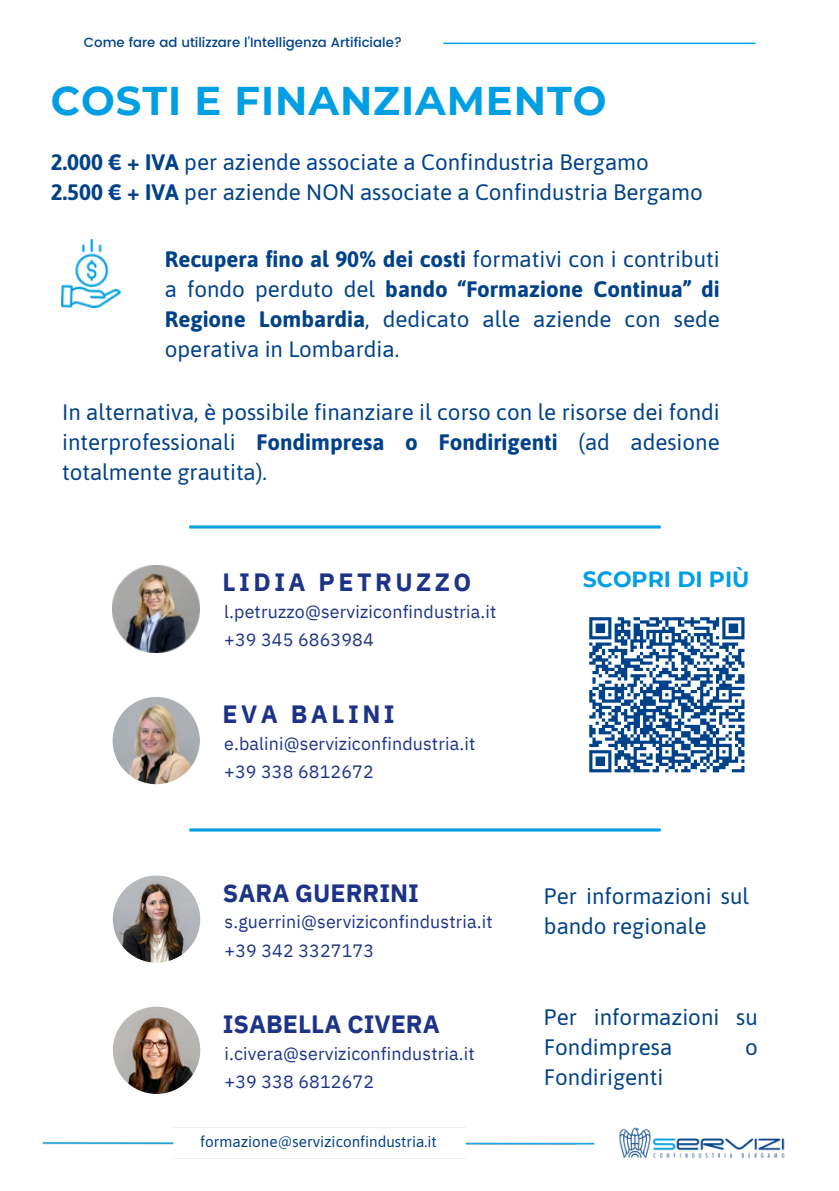
<style>
.page{position:relative;width:839px;height:1191px;background:#fff}
.page>*{position:absolute;margin:0;border:0;box-sizing:border-box;transform-origin:0 0}
.t1{font:700 40px "Montserrat";letter-spacing:.025em;color:#009fe3}
.t2{font:700 25px "IBM Plex Sans";color:#1d3387}
.t3{font:700 25px "IBM Plex Sans";letter-spacing:.14em;color:#1d3387}
.t4{font:22.4px/30px "Asap";color:#004289}
.t5{font:700 22px "Montserrat";color:#009fe3}
.t6{font:17.8px "IBM Plex Sans";letter-spacing:.01em;color:#1d3387}
.t7{font:15.2px "Asap";color:#004289}
.t8{font:500 13.2px "Poppins";color:#004289}
.s1{font-weight:700}
</style>
<div class="page">
<img style="left:189px;top:526px;width:471px;height:3px">
<img style="left:189px;top:829px;width:471px;height:3px">
<img style="left:42px;top:1127px;width:553px;height:32px">
<img style="left:619px;top:1127px;width:166px;height:32px">
<img style="left:113px;top:697px;width:87px;height:87px;border-radius:44px">
<img style="left:113px;top:565px;width:87px;height:87px">
<img style="left:61px;top:240px;width:61px;height:67px">
<img style="left:113px;top:875px;width:87px;height:88px;border-radius:44px">
<img style="left:113px;top:1007px;width:87px;height:87px;border-radius:44px">
<svg style="left:589px;top:617px;width:156px;height:156px"></svg>
<hr style="left:444px;top:43px;width:310px;height:1px;background:#009fe3">
<h4 class="t8" style="left:84px;top:35px;width:320px">Come fare ad utilizzare l’Intelligenza Artificiale?</h4>
<p class="t1" style="left:51px;top:77px;width:557px">COSTI E FINANZIAMENTO</p>
<h5 class="t4" style="left:51px;top:147px;width:653px"><span class="s1">2.000 € + IVA</span> per aziende associate a Confindustria Bergamo<br><span class="s1">2.500 € + IVA</span> per aziende NON associate a Confindustria Bergamo</h5>
<h5 class="t4" style="left:165px;top:244px;width:556px;text-align:justify"><span class="s1">Recupera fino al 90% dei costi</span> formativi con i contributi a fondo perduto del <span class="s1">bando “Formazione Continua” di Regione Lombardia</span>, dedicato alle aziende con sede operativa in Lombardia.</h5>
<p class="t4" style="left:62px;top:397px;width:659px;text-align:justify">In alternativa, è possibile finanziare il corso con le risorse dei fondi interprofessionali <span class="s1">Fondimpresa o Fondirigenti</span> (ad adesione totalmente grautita).</p>
<p class="t3" style="left:222px;top:566px;width:250px">LIDIA PETRUZZO</p>
<h4 class="t6" style="left:224px;top:600px;width:274px">l.petruzzo@serviziconfindustria.it</h4>
<p class="t6" style="left:224px;top:628px;width:151px">+39 345 6863984</p>
<h4 class="t3" style="left:222px;top:697px;width:174px">EVA BALINI</h4>
<h4 class="t6" style="left:224px;top:732px;width:252px">e.balini@serviziconfindustria.it</h4>
<p class="t6" style="left:224px;top:760px;width:151px">+39 338 6812672</p>
<p class="t5" style="left:583px;top:565px;width:168px">SCOPRI DI PIÙ</p>
<h3 class="t2" style="left:223px;top:876px;width:198px">SARA GUERRINI</h3>
<p class="t4" style="left:544px;top:881px;width:207px">Per informazioni sul bando regionale</p>
<h5 class="t6" style="left:224px;top:910px;width:270px">s.guerrini@serviziconfindustria.it</h5>
<h5 class="t6" style="left:224px;top:938px;width:151px">+39 342 3327173</h5>
<h5 class="t2" style="left:223px;top:1007px;width:218px">ISABELLA CIVERA</h5>
<h5 class="t4" style="left:544px;top:1002px;width:215px">Per informazioni su<br>Fondimpresa</h5>
<h5 class="t4" style="left:745px;top:1032px;width:14px">o</h5>
<p class="t6" style="left:224px;top:1041px;width:252px">i.civera@serviziconfindustria.it</p>
<h2 class="t6" style="left:224px;top:1070px;width:151px">+39 338 6812672</h2>
<h5 class="t4" style="left:544px;top:1062px;width:121px">Fondirigenti</h5>
<h2 class="t7" style="left:200px;top:1133px;width:238px">formazione@serviziconfindustria.it</h2>
</div>
